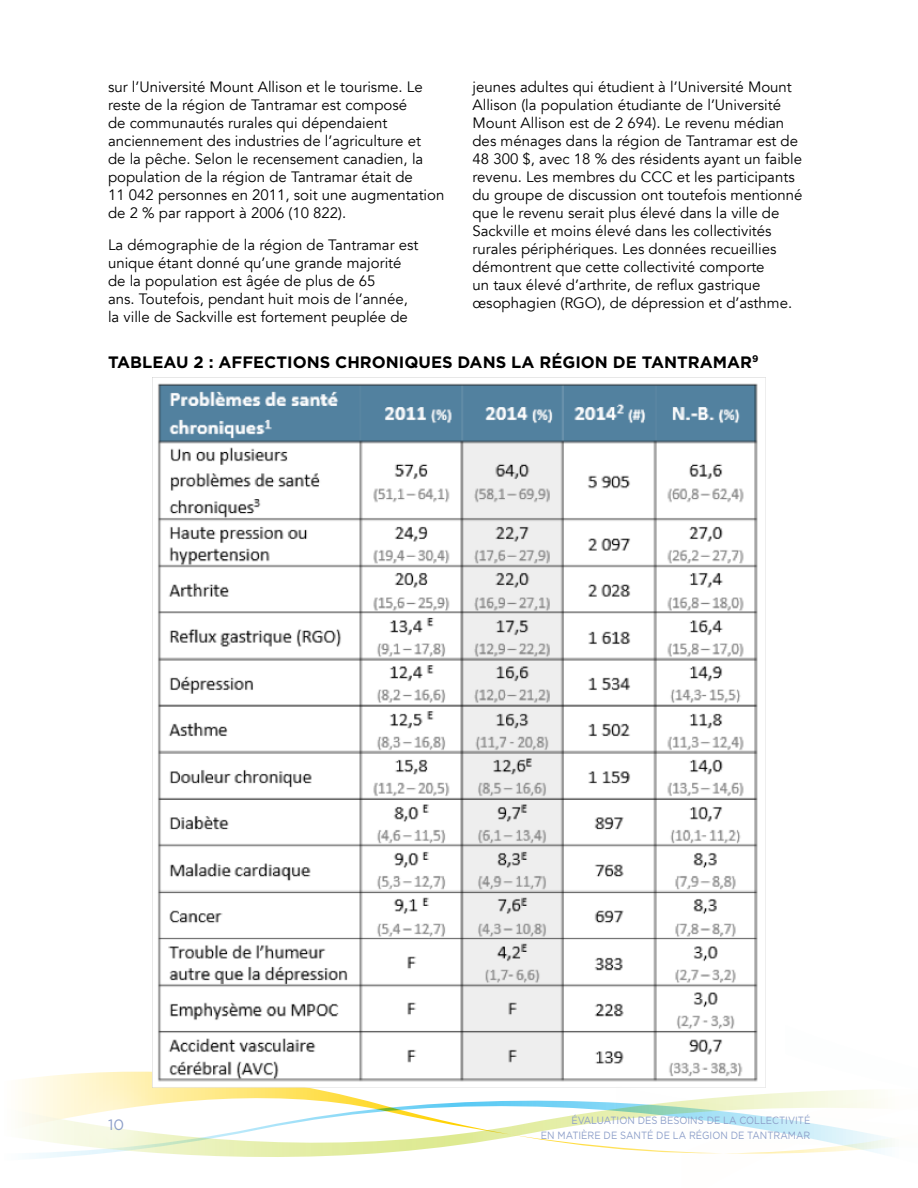
<style>
.page{position:relative;width:918px;height:1188px;background:#fff}
.page>*{position:absolute;margin:0;border:0;box-sizing:border-box;transform-origin:0 0}
.t1{font:700 16.5px "Gotham";color:#000}
.t2{font:15px/18px "Avenir";color:#000}
.t3{font:15px "Gotham";color:#8d9fc9}
.t4{font:10.5px/15px "Gotham";color:#8d9fc9;text-align:right;scale:.9 1}
</style>
<div class="page">
<svg style="left:22px;top:1075px;width:866px;height:84px"></svg>
<svg style="left:60px;top:1071px;width:112px;height:88px"></svg>
<img style="left:151px;top:377px;width:616px;height:711px">
<p class="t2" style="left:108px;top:79px;width:338px">sur l’Université Mount Allison et le tourisme. Le reste de la région de Tantramar est composé<br>de communautés rurales qui dépendaient anciennement des industries de l’agriculture et<br>de la pêche. Selon le recensement canadien, la population de la région de Tantramar était de<br>11 042 personnes en 2011, soit une augmentation de 2 % par rapport à 2006 (10 822).</p>
<p class="t2" style="left:108px;top:236px;width:312px">La démographie de la région de Tantramar est unique étant donné qu’une grande majorité de la population est âgée de plus de 65<br>ans. Toutefois, pendant huit mois de l’année, la ville de Sackville est fortement peuplée de</p>
<p class="t2" style="left:472px;top:79px;width:332px">jeunes adultes qui étudient à l’Université Mount Allison (la population étudiante de l’Université Mount Allison est de 2 694). Le revenu médian des ménages dans la région de Tantramar est de 48 300 $, avec 18 % des résidents ayant un faible revenu. Les membres du CCC et les participants du groupe de discussion ont toutefois mentionné que le revenu serait plus élevé dans la ville de Sackville et moins élevé dans les collectivités rurales périphériques. Les données recueillies démontrent que cette collectivité comporte<br>un taux élevé d’arthrite, de reflux gastrique œsophagien (RGO), de dépression et d’asthme.</p>
<p class="t1" style="left:108px;top:353px;width:652px">TABLEAU 2 : AFFECTIONS CHRONIQUES DANS LA RÉGION DE TANTRAMAR<sup>9</sup></p>
<p class="t3" style="left:108px;top:1117px;width:18px">10</p>
<p class="t4" style="left:541px;top:1113px;width:301px">ÉVALUATION DES BESOINS DE LA COLLECTIVITÉ<br>EN MATIÈRE DE SANTÉ DE LA RÉGION DE TANTRAMAR</p>
</div>
